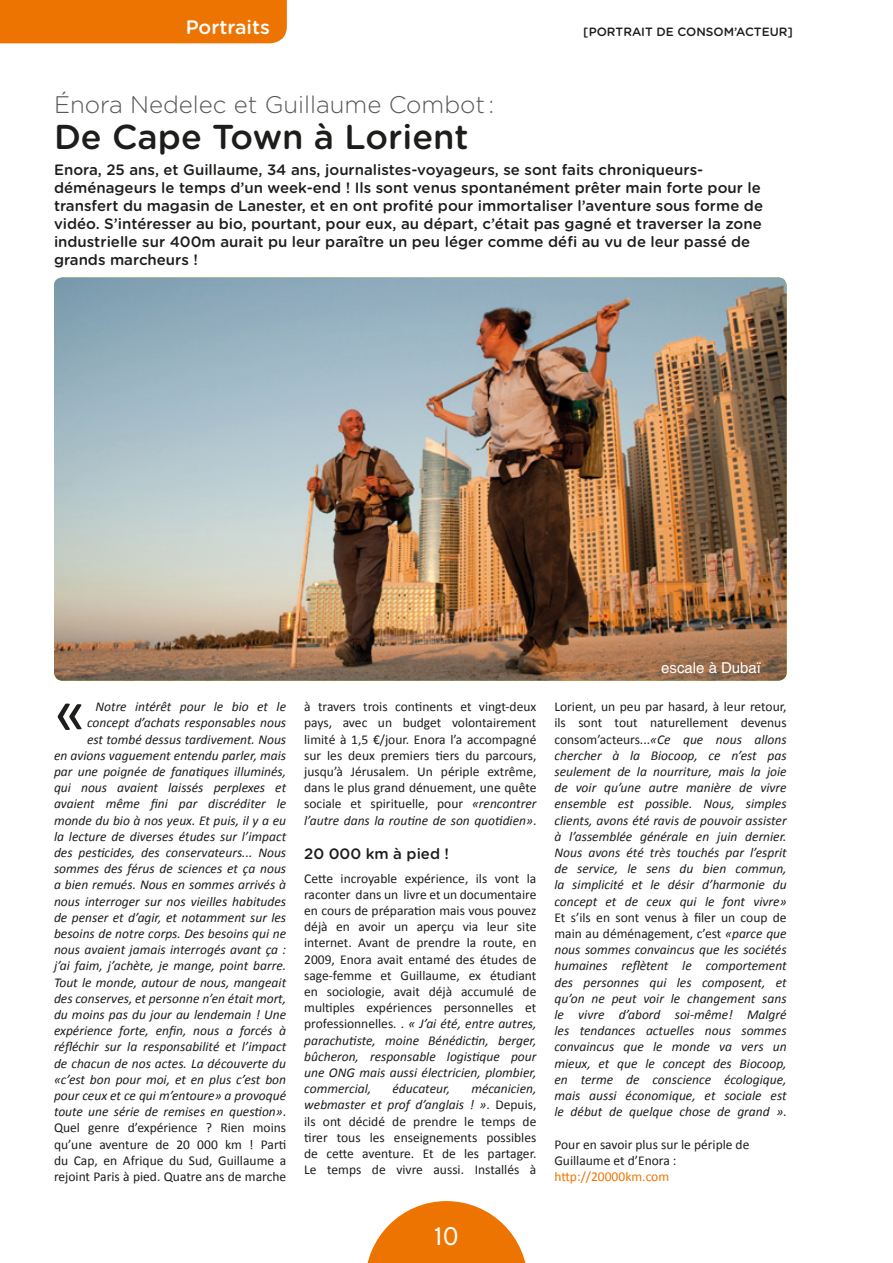
<style>
.page{position:relative;width:893px;height:1263px;background:#fff}
.page>*{position:absolute;margin:0;border:0;box-sizing:border-box;transform-origin:0 0}
.t1{font:64.5px "Calibri";color:#1d1d1b}
.surtitre{font:500 34.5px "Gotham Rounded";color:#1d1d1b}
.t2{font:25.5px "Chalet London Nineteen Eighty";color:#fff}
.surtitre-2{font:300 24px "Gotham Rounded";color:#575756}
.t3{font:500 19.5px "Gotham Rounded";color:#fff}
.chapeau{font:500 15px/18px "Gotham Rounded";color:#1d1d1b}
.chapeau-2{font:15px "Helvetica LT Std";color:#fff}
.t4{font:italic 13.5px/16.2px "Calibri";color:#1d1d1b;text-align:right}
.t5{font:13.5px/16.2px "Calibri";color:#1d1d1b;text-align:justify}
.t6{font:500 12px "Gotham Rounded";color:#1d1d1b}
.s1{font-style:normal}
.s2{font-style:italic}
.s3{color:#ee7402}
</style>
<div class="page">
<div style="left:0;top:0;width:287px;height:43px;background:#ee7402"></div>
<img style="left:54px;top:277px;width:733px;height:404px">
<svg style="left:367px;top:1201px;width:159px;height:62px"></svg>
<h3 class="t3" style="left:186px;top:13px;width:86px">Portraits</h3>
<p class="t6" style="left:583px;top:23px;width:211px">[PORTRAIT DE CONSOM’ACTEUR]</p>
<p class="surtitre-2" style="left:54px;top:88px;width:442px">Énora Nedelec et Guillaume Combot :</p>
<p class="surtitre" style="left:54px;top:112px;width:416px">De Cape Town à Lorient</p>
<p class="chapeau" style="left:54px;top:160px;width:711px">Enora, 25 ans, et Guillaume, 34 ans, journalistes-voyageurs, se sont faits chroniqueurs&shy;déménageurs le temps d’un week-end ! Ils sont venus spontanément prêter main forte pour le transfert du magasin de Lanester, et en ont profité pour immortaliser l’aventure sous forme de vidéo. S’intéresser au bio, pourtant, pour eux, au départ, c’était pas gagné et traverser la zone industrielle sur 400m aurait pu leur paraître un peu léger comme défi au vu de leur passé de grands marcheurs !</p>
<p class="t4" style="left:54px;top:698px;width:234px">Notre intérêt pour le bio et le concept d’achats responsables nous<br>est tombé dessus tardivement. Nous<br>en avions vaguement entendu parler, mais par une poignée de fanatiques illuminés, qui nous avaient laissés perplexes et avaient même fini par discréditer le monde du bio à nos yeux. Et puis, il y a eu la lecture de diverses études sur l’impact des pesticides, des conservateurs... Nous sommes des férus de sciences et ça nous a bien remués. Nous en sommes arrivés à nous interroger sur nos vieilles habitudes de penser et d’agir, et notamment sur les besoins de notre corps. Des besoins qui ne nous avaient jamais interrogés avant ça : j’ai faim, j’achète, je mange, point barre.<br>Tout le monde, autour de nous, mangeait des conserves, et personne n’en était mort, du moins pas du jour au lendemain ! Une expérience forte, enfin, nous a forcés à réfléchir sur la responsabilité et l’impact de chacun de nos actes. La découverte du «c’est bon pour moi, et en plus c’est bon pour ceux et ce qui m’entoure» a provoqué toute une série de remises en question»<span class="s1">.<br>Quel genre d’expérience ? Rien moins qu’une aventure de 20 000 km ! Parti du Cap, en Afrique du Sud, Guillaume a rejoint Paris à pied. Quatre ans de marche</span></p>
<p class="t5" style="left:304px;top:699px;width:234px">à travers trois continents et vingt-deux pays, avec un budget volontairement limité à 1,5 €/jour. Enora l’a accompagné sur les deux premiers tiers du parcours, jusqu’à Jérusalem. Un périple extrême, dans le plus grand dénuement, une quête sociale et spirituelle, pour <span class="s2">«rencontrer l’autre dans la routine de son quotidien»</span>.</p>
<p class="t1" style="left:54px;top:671px;width:35px">«</p>
<p class="chapeau" style="left:304px;top:844px;width:146px">20 000 km à pied !</p>
<p class="t5" style="left:304px;top:870px;width:234px">Cette incroyable expérience, ils vont la raconter dans un livre et un documentaire en cours de préparation mais vous pouvez déjà en avoir un aperçu via leur site internet. Avant de prendre la route, en 2009, Enora avait entamé des études de sage-femme et Guillaume, ex étudiant en sociologie, avait déjà accumulé de multiples expériences personnelles et professionnelles. . <span class="s2">« J’ai été, entre autres, parachutiste, moine Bénédictin, berger, bûcheron, responsable logistique pour une ONG mais aussi électricien, plombier, commercial,</span></p>
<p class="t5" style="left:304px;top:1081px;width:234px;text-indent:167px"><span class="s2">mécanicien, webmaster et prof d’anglais ! »</span>. Depuis, ils ont décidé de prendre le temps de tirer tous les enseignements possibles de cette aventure. Et de les partager.<br>Le temps de vivre aussi. Installés à</p>
<p class="t4" style="left:392px;top:1080px;width:59px">éducateur,</p>
<h3 class="t2" style="left:434px;top:1221px;width:25px">10</h3>
<p class="chapeau-2" style="left:661px;top:659px;width:101px">escale à Dubaï</p>
<p class="t4" style="left:554px;top:698px;width:234px;text-align:justify"><span class="s1">Lorient, un peu par hasard, à leur retour, ils sont tout naturellement devenus consom’acteurs...</span>«Ce que nous allons chercher à la Biocoop, ce n’est pas seulement de la nourriture, mais la joie de voir qu’une autre manière de vivre ensemble est possible. Nous, simples clients, avons été ravis de pouvoir assister à l’assemblée générale en juin dernier.<br>Nous avons été très touchés par l’esprit de service, le sens du bien commun, la simplicité et le désir d’harmonie du concept et de ceux qui le font vivre» <span class="s1">Et s’ils en sont venus à filer un coup de main au déménagement, c’est</span> «parce que nous sommes convaincus que les sociétés humaines reflètent le comportement des personnes qui les composent, et qu’on ne peut voir le changement sans le vivre d’abord soi-même! Malgré les tendances actuelles nous sommes convaincus que le monde va vers un mieux, et que le concept des Biocoop, en terme de conscience écologique, mais aussi économique, et sociale est le début de quelque chose de grand »<span class="s1">.</span></p>
<p class="t5" style="left:554px;top:1136px;width:196px;text-align:left">Pour en savoir plus sur le périple de<br>Guillaume et d’Enora : <span class="s3">http://20000km.com</span></p>
</div>
